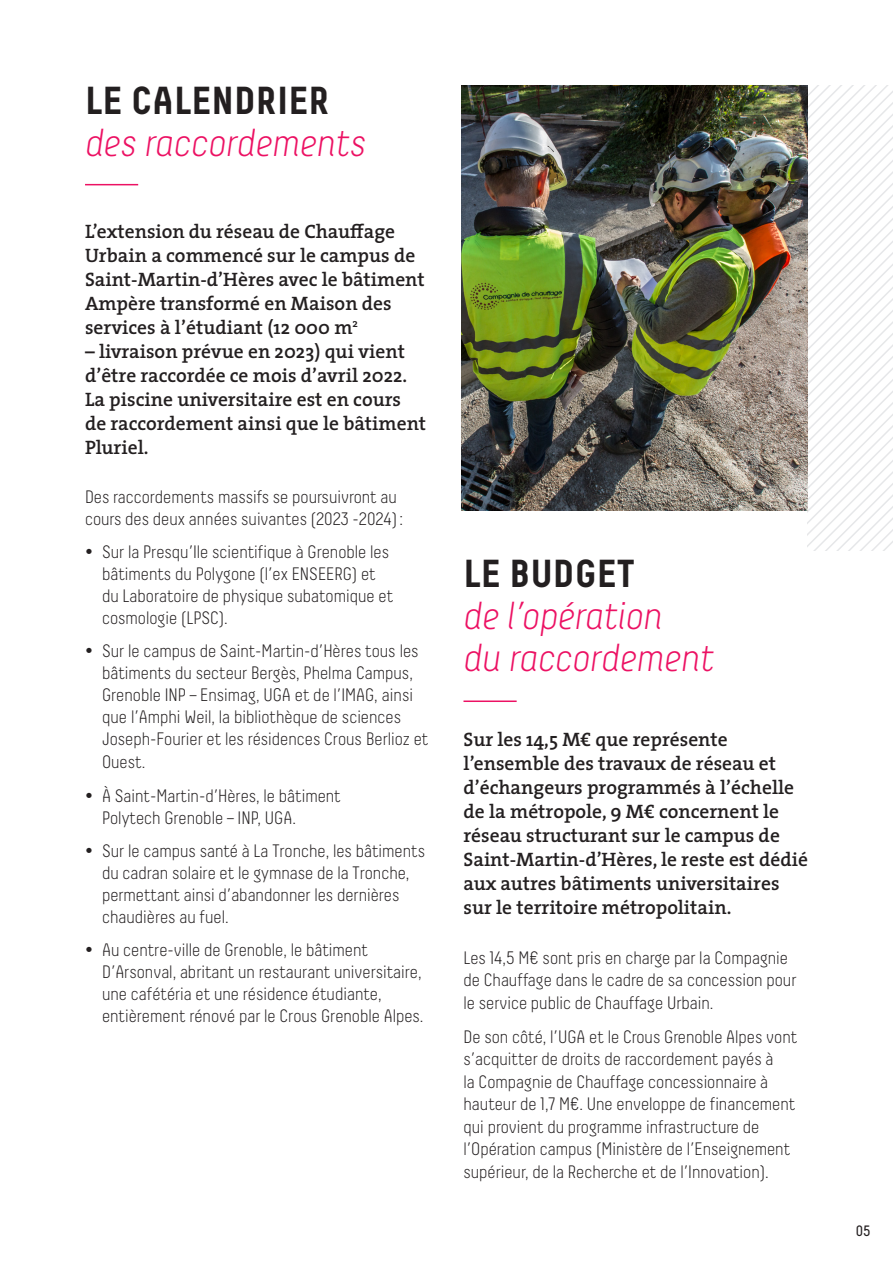
<style>
.page{position:relative;width:893px;height:1263px;background:#fff}
.page>*{position:absolute;margin:0;border:0;box-sizing:border-box;transform-origin:0 0}
.t1{font:italic 300 39px/42px "Decima";color:#ec1163}
.Style_de_paragraphe{font:600 19.5px/24px "The Serif";color:#231f20}
.t2{font:300 18px/22.5px "Decima";color:#231f20}
.t3{font:15px "Decima";color:#231f20}
.s1{font-weight:700;font-style:normal;color:#231f20}
.s2{font-family:"Decima Regular 2";font-weight:400}
</style>
<div class="page">
<svg style="left:808px;top:85px;width:85px;height:466px"></svg>
<hr style="left:85px;top:184px;width:53px;height:1px;background:#ec1163">
<hr style="left:463px;top:700px;width:54px;height:2px;background:#ec1163">
<img style="left:461px;top:85px;width:347px;height:425px">
<p class="t1" style="left:85px;top:80px;width:282px"><span class="s1">LE CALENDRIER </span>des raccordements</p>
<p class="Style_de_paragraphe" style="left:85px;top:219px;width:341px">L’extension du réseau de Chauffage Urbain a commencé sur le campus de Saint-Martin-d’Hères avec le bâtiment Ampère transformé en Maison des services à l’étudiant (12 000 m<sup>2</sup></p>
<p class="Style_de_paragraphe" style="left:85px;top:339px;width:342px">– livraison prévue en 2023) qui vient d’être raccordée ce mois d’avril 2022.<br>La piscine universitaire est en cours de raccordement ainsi que le bâtiment<br>Pluriel.</p>
<p class="t2" style="left:85px;top:485px;width:320px">Des raccordements massifs se poursuivront au cours des deux années suivantes (2023 -2024):</p>
<p class="t2" style="left:102px;top:541px;width:293px;line-height:22px;text-indent:-17px">• Sur la Presqu’Ile scientifique à Grenoble les bâtiments du Polygone (l’ex ENSEERG) et du Laboratoire de physique subatomique et cosmologie (LPSC).</p>
<p class="t2" style="left:102px;top:639px;width:328px;text-indent:-17px">• Sur le campus de Saint-Martin-d’Hères tous les bâtiments du secteur Bergès, Phelma Campus, Grenoble INP – Ensimag<span class="s2">, UGA</span> et de l’IMAG, ainsi que l’Amphi Weil, la bibliothèque de sciences Joseph-Fourier et les résidences Crous Berlioz et Ouest.</p>
<p class="t2" style="left:102px;top:784px;width:240px;text-indent:-17px">• À Saint-Martin-d’Hères, le bâtiment<br>Polytech Grenoble – INP, UGA.</p>
<p class="t2" style="left:102px;top:840px;width:324px;line-height:22px;text-indent:-17px">• Sur le campus santé à La Tronche, les bâtiments du cadran solaire et le gymnase de la Tronche, permettant ainsi d’abandonner les dernières chaudières au fuel.</p>
<p class="t2" style="left:102px;top:939px;width:323px;line-height:22px;text-indent:-17px">• Au centre-ville de Grenoble, le bâtiment D’Arsonval, abritant un restaurant universitaire, une cafétéria et une résidence étudiante, entièrement rénové par le Crous Grenoble Alpes.</p>
<p class="t1" style="left:463px;top:552px;width:252px"><span class="s1">LE BUDGET<br></span>de l’opération<br>du raccordement</p>
<p class="Style_de_paragraphe" style="left:463px;top:726px;width:346px">Sur les 14,5 M€ que représente l’ensemble des travaux de réseau et d’échangeurs programmés à l’échelle de la métropole, 9 M€ concernent le réseau structurant sur le campus de Saint-Martin-d’Hères, le reste est dédié aux autres bâtiments universitaires sur le territoire métropolitain.</p>
<p class="t2" style="left:463px;top:946px;width:334px">Les 14,5 M€ sont pris en charge par la Compagnie de Chauffage dans le cadre de sa concession pour le service public de Chauffage Urbain.</p>
<p class="t2" style="left:463px;top:1025px;width:335px">De son côté, l’UGA et le Crous Grenoble Alpes vont s’acquitter de droits de raccordement payés à<br>la Compagnie de Chauffage concessionnaire à hauteur de 1,7 M€. Une enveloppe de financement qui provient du programme infrastructure de l’Opération campus (Ministère de l’Enseignement supérieur, de la Recherche et de l’Innovation).</p>
<p class="t3" style="left:856px;top:1222px;width:16px">05</p>
</div>
